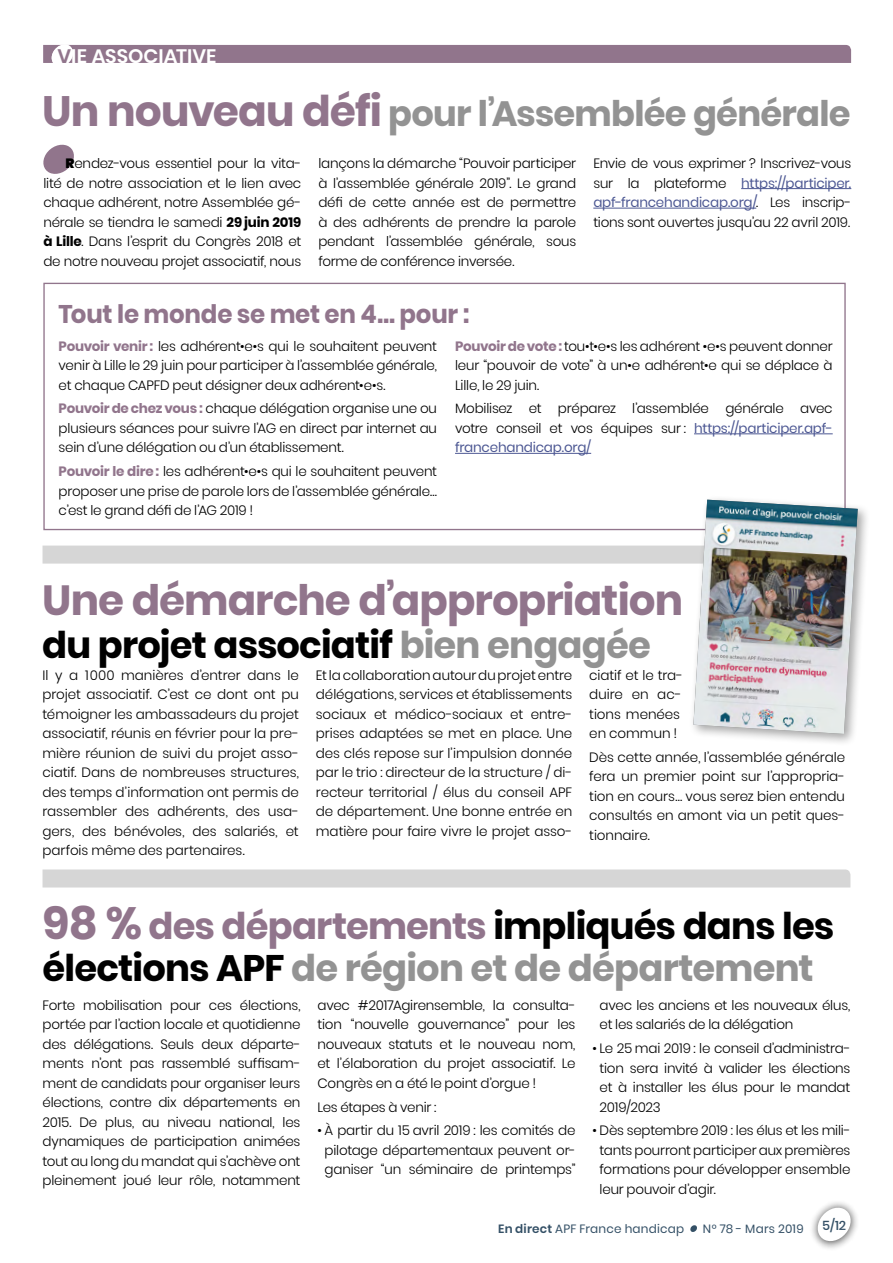
<style>
.page{position:relative;width:893px;height:1263px;background:#fff}
.page>*{position:absolute;margin:0;border:0;box-sizing:border-box;transform-origin:0 0}
.t1{font:700 42px "Poppins";letter-spacing:-.02em;color:#91758c}
.t2{font:700 36.9px/42.6px "Poppins";letter-spacing:-.02em;color:#000}
.t3{font:700 35.25px "Poppins";letter-spacing:-.02em;color:#939393}
.t4{font:700 25.5px "Poppins";letter-spacing:-.01em;color:#91758c;scale:.96 1}
.t5{font:600 19.5px "Poppins";letter-spacing:.005em;color:#fff}
.t6{font:300 13.5px/19.5px "Poppins";letter-spacing:-.015em;color:#000;text-align:justify}
.t7{font:500 12.9px "Poppins";color:#345066}
.t8{font:12px "Poppins";letter-spacing:.02em;color:#345066}
.s1{color:#91758c}
.s2{font-size:42.3px;color:#91758c}
.s3{font-weight:900}
.s4{font-weight:700}
.s5{font-weight:400;color:#4d5893}
.s6{font-weight:700;color:#91758c}
.s7{color:#939393}
.s8{font-size:45px;color:#91758c}
.s9{font-weight:600}
</style>
<div class="page">
<div style="left:809px;top:1199px;width:50px;height:51px;background:#000;opacity:.75"></div>
<svg style="left:815px;top:1205px;width:38px;height:38px"></svg>
<svg style="left:690px;top:1225px;width:7px;height:7px"></svg>
<div style="left:43px;top:45px;width:808px;height:18px;background:#91758c"></div>
<svg style="left:43px;top:144px;width:31px;height:30px"></svg>
<hr style="left:741px;top:188px;width:110px;height:1px;background:#4d5893">
<hr style="left:593px;top:208px;width:163px;height:1px;background:#4d5893">
<svg style="left:43px;top:282px;width:803px;height:218px"></svg>
<hr style="left:694px;top:433px;width:139px;height:1px;background:#4d5893">
<hr style="left:455px;top:453px;width:136px;height:1px;background:#4d5893">
<div style="left:43px;top:869px;width:807px;height:18px;background:#d6d6d6"></div>
<div style="left:689px;top:495px;width:182px;height:252px;background:#000;opacity:.35"></div>
<svg style="left:43px;top:500px;width:650px;height:234px"></svg>
<img style="left:693px;top:500px;width:165px;height:234px">
<h3 class="t5" style="left:57px;top:45px;width:161px"><span class="s1">V</span>IE ASSOCIATIVE</h3>
<h3 class="t3" style="left:42px;top:93px;width:810px"><span class="s2">Un nouveau défi</span> pour l’Assemblée générale</h3>
<p class="t6" style="left:43px;top:154px;width:260px;text-indent:22px"><span class="s3">R</span>endez-vous essentiel pour la vita&shy;lité de notre association et le lien avec chaque adhérent, notre Assemblée gé&shy;nérale se tiendra le samedi <span class="s4">29juin 2019 à Lille</span>. Dans l’esprit du Congrès 2018 et de notre nouveau projet associatif, nous</p>
<p class="t6" style="left:318px;top:154px;width:259px">lançons la démarche “Pouvoir participer à l’assemblée générale 2019”. Le grand défi de cette année est de permettre à des adhérents de prendre la parole pendant l’assemblée générale, sous forme de conférence inversée.</p>
<p class="t6" style="left:593px;top:154px;width:260px">Envie de vous exprimer ? Inscrivez-vous sur la plateforme <span class="s5">https://participer. apf-francehandicap.org/</span>. Les inscrip&shy;tions sont ouvertes jusqu’au 22 avril 2019.</p>
<h3 class="t4" style="left:59px;top:299px;width:429px">Tout le monde se met en 4… pour :</h3>
<p class="t6" style="left:59px;top:336px;width:380px"><span class="s6">Pouvoir venir :</span> les adhérent•e•s qui le souhaitent peuvent venir à Lille le 29 juin pour participer à l’assemblée générale, et chaque CAPFD peut désigner deux adhérent•e•s.</p>
<p class="t6" style="left:59px;top:399px;width:380px"><span class="s6">Pouvoir de chez vous :</span> chaque délégation organise une ou plusieurs séances pour suivre l’AG en direct par internet au sein d’une délégation ou d’un établissement.</p>
<p class="t6" style="left:59px;top:462px;width:380px"><span class="s6">Pouvoir le dire :</span> les adhérent•e•s qui le souhaitent peuvent proposer une prise de parole lors de l’assemblée générale… c’est le grand défi de l’AG 2019 !</p>
<p class="t6" style="left:455px;top:336px;width:379px"><span class="s6">Pouvoir de vote:</span> tou•t•e•s les adhérent •e•s peuvent donner leur “pouvoir de vote” à un•e adhérent•e qui se déplace à Lille, le 29 juin.</p>
<p class="t6" style="left:455px;top:399px;width:379px">Mobilisez et préparez l’assemblée générale avec votre conseil et vos équipes sur : <span class="s5">https://participer.apf&shy;francehandicap.org/</span></p>
<h1 class="t1" style="left:42px;top:576px;width:642px">Une démarche d’appropriation</h1>
<h2 class="t2" style="left:42px;top:623px;width:610px">du projet associatif <span class="s7">bien engagée</span></h2>
<p class="t6" style="left:43px;top:665px;width:258px">Il y a 1000 manières d’entrer dans le projet associatif. C’est ce dont ont pu témoigner les ambassadeurs du projet associatif, réunis en février pour la pre&shy;mière réunion de suivi du projet asso&shy;ciatif. Dans de nombreuses structures, des temps d’information ont permis de rassembler des adhérents, des usa&shy;gers, des bénévoles, des salariés, et parfois même des partenaires.</p>
<p class="t6" style="left:316px;top:665px;width:258px">Et la collaboration autour du projet entre délégations, services et établissements sociaux et médico-sociaux et entre&shy;prises adaptées se met en place. Une des clés repose sur l’impulsion donnée par le trio : directeur de la structure / di&shy;recteur territorial / élus du conseil APF de département. Une bonne entrée en matière pour faire vivre le projet asso-</p>
<p class="t6" style="left:589px;top:665px;width:96px;text-align:left">ciatif et le tra&shy;duire en ac&shy;tions menées en commun !</p>
<p class="t6" style="left:589px;top:747px;width:258px">Dès cette année, l’assemblée générale fera un premier point sur l’appropria&shy;tion en cours… vous serez bien entendu consultés en amont via un petit ques&shy;tionnaire.</p>
<h2 class="t2" style="left:43px;top:905px;width:793px"><span class="s8">98 %</span> <span class="s1">des départements</span> impliqués dans les élections APF <span class="s7">de région et de département</span></h2>
<p class="t6" style="left:43px;top:995px;width:260px">Forte mobilisation pour ces élections, portée par l’action locale et quotidienne des délégations. Seuls deux départe&shy;ments n’ont pas rassemblé suffisam&shy;ment de candidats pour organiser leurs élections, contre dix départements en 2015. De plus, au niveau national, les dynamiques de participation animées tout au long du mandat qui s’achève ont pleinement joué leur rôle, notamment</p>
<p class="t6" style="left:317px;top:995px;width:260px">avec #2017Agirensemble, la consulta&shy;tion “nouvelle gouvernance” pour les nouveaux statuts et le nouveau nom, et l’élaboration du projet associatif. Le Congrès en a été le point d’orgue !</p>
<p class="t6" style="left:317px;top:1097px;width:121px">Les étapes à venir :</p>
<p class="t6" style="left:317px;top:1121px;width:260px;text-align:center">• À partir du 15 avril 2019 : les comités de pilotage départementaux peuvent or&shy;ganiser “un séminaire de printemps”</p>
<p class="t6" style="left:600px;top:995px;width:252px">avec les anciens et les nouveaux élus, et les salariés de la délégation</p>
<p class="t6" style="left:600px;top:1039px;width:253px;text-indent:-7px">• Le 25 mai 2019 : le conseil d’administra&shy;tion sera invité à valider les élections et à installer les élus pour le mandat 2019/2023</p>
<p class="t6" style="left:600px;top:1121px;width:253px;text-indent:-7px">• Dès septembre 2019 : les élus et les mili&shy;tants pourront participer aux premières formations pour développer ensemble leur pouvoir d’agir.</p>
<p class="t8" style="left:498px;top:1222px;width:188px"><span class="s9">En direct</span> APF France handicap</p>
<p class="t8" style="left:703px;top:1222px;width:102px">N° 78 - Mars 2019</p>
<p class="t7" style="left:822px;top:1217px;width:26px">5/12</p>
</div>
